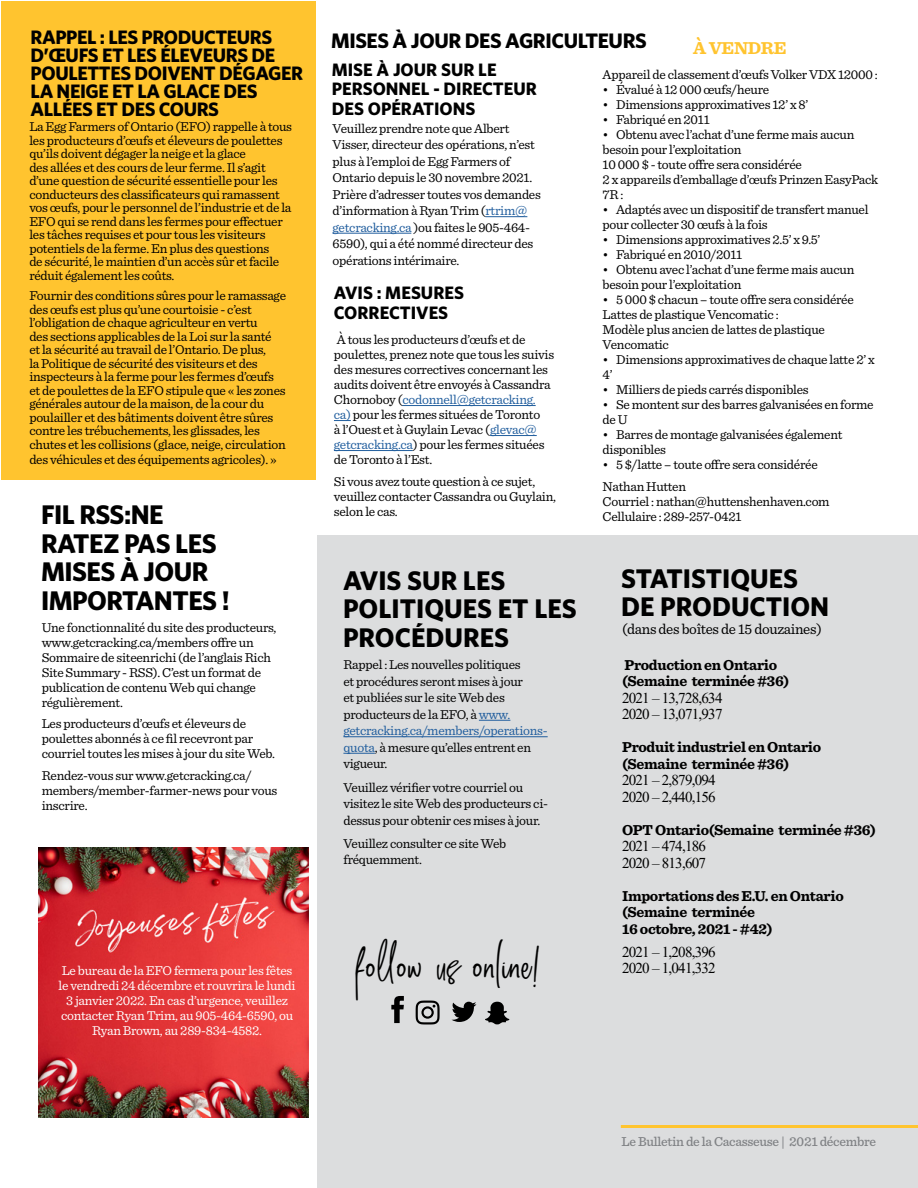
<style>
.page{position:relative;width:918px;height:1188px;background:#fff}
.page>*{position:absolute;margin:0;border:0;box-sizing:border-box;transform-origin:0 0}
.t1{font:43.5px "Breakfast And Chill";color:#000}
.t2{font:700 27px/28.5px "Whitney";color:#000}
.t3{font:700 27px/28.5px "Whitney";letter-spacing:-.02em;color:#000}
.t4{font:700 21px "Whitney";letter-spacing:-.02em;color:#000}
.t5{font:700 19.5px/18px "Whitney";letter-spacing:-.02em;color:#000}
.t6{font:700 18px/19.5px "Whitney";color:#000}
.t7{font:700 18px "Sentinel";letter-spacing:-.02em;color:#ffc42f}
.t8{font:700 15px/16.5px "Sentinel";letter-spacing:-.02em;color:#000}
.t9{font:15px/16.5px "Times New Roman";letter-spacing:-.05em;color:#000}
.t10{font:15px "Sentinel";letter-spacing:-.02em;color:#000}
.t11{font:13.5px/15px "Sentinel";letter-spacing:-.02em;color:#000}
.t12{font:13.5px/15px "Sentinel";letter-spacing:-.02em;color:#fff;text-align:center}
.t13{font:500 13.5px "Sentinel";letter-spacing:-.02em;color:#808285}
.s1{color:#215e9e}
</style>
<div class="page">
<div style="left:317px;top:535px;width:601px;height:653px;background:#dcddde"></div>
<hr style="left:621px;top:1125px;width:297px;height:3px;background:#ffc42f">
<img style="left:39px;top:848px;width:270px;height:270px">
<svg style="left:485px;top:1002px;width:24px;height:22px"></svg>
<svg style="left:452px;top:1002px;width:24px;height:20px"></svg>
<svg style="left:391px;top:996px;width:13px;height:27px"></svg>
<svg style="left:416px;top:1001px;width:24px;height:24px"></svg>
<div style="left:1px;top:1px;width:314px;height:479px;background:#ffc42f"></div>
<hr style="left:402px;top:405px;width:134px;height:1px;background:#215e9e">
<svg style="left:334px;top:420px;width:17px;height:1px"></svg>
<hr style="left:490px;top:435px;width:47px;height:1px;background:#215e9e">
<hr style="left:334px;top:450px;width:79px;height:1px;background:#215e9e">
<hr style="left:485px;top:216px;width:42px;height:1px;background:#215e9e">
<hr style="left:333px;top:233px;width:78px;height:1px;background:#215e9e">
<hr style="left:479px;top:720px;width:31px;height:1px;background:#215e9e">
<hr style="left:343px;top:736px;width:205px;height:1px;background:#215e9e">
<hr style="left:343px;top:753px;width:32px;height:1px;background:#215e9e">
<h3 class="t5" style="left:31px;top:28px;width:274px">RAPPEL : LES PRODUCTEURS<br>D’ŒUFS ET LES ÉLEVEURS DE<br>POULETTES DOIVENT DÉGAGER<br>LA NEIGE ET LA GLACE DES<br>ALLÉES ET DES COURS</h3>
<h3 class="t4" style="left:331px;top:28px;width:317px">MISES À JOUR DES AGRICULTEURS</h3>
<h3 class="t7" style="left:693px;top:34px;width:95px">À VENDRE</h3>
<h3 class="t6" style="left:332px;top:59px;width:207px">MISE À JOUR SUR LE<br>PERSONNEL - DIRECTEUR<br>DES OPÉRATIONS</h3>
<p class="t11" style="left:333px;top:119px;width:210px;line-height:16.5px">Veuillez prendre note que Albert Visser, directeur des opérations, n’est plus à l’emploi de Egg Farmers of Ontario depuis le 30 novembre 2021.<br>Prière d’adresser toutes vos demandes d’information à Ryan Trim (<span class="s1">rtrim@ getcracking.ca</span> )ou faites le 905-464- 6590), qui a été nommé directeur des opérations intérimaire.</p>
<p class="t11" style="left:603px;top:66px;width:277px">Appareil de classement d’œufs Volker VDX 12000 :</p>
<p class="t11" style="left:603px;top:81px;width:168px">• Évalué à 12 000 œufs/heure</p>
<p class="t11" style="left:603px;top:96px;width:207px">• Dimensions approximatives 12’ x 8’</p>
<p class="t11" style="left:603px;top:111px;width:109px">• Fabriqué en 2011</p>
<p class="t11" style="left:603px;top:126px;width:277px">• Obtenu avec l’achat d’une ferme mais aucun besoin pour l’exploitation<br>10 000 $ - toute offre sera considérée<br>2 x appareils d’emballage d’œufs Prinzen EasyPack<br>7R :</p>
<p class="t11" style="left:603px;top:201px;width:267px">• Adaptés avec un dispositif de transfert manuel pour collecter 30 œufs à la fois</p>
<p class="t11" style="left:603px;top:231px;width:219px">• Dimensions approximatives 2.5’ x 9.5’</p>
<p class="t11" style="left:603px;top:246px;width:141px">• Fabriqué en 2010/2011</p>
<p class="t11" style="left:603px;top:261px;width:253px">• Obtenu avec l’achat d’une ferme mais aucun besoin pour l’exploitation</p>
<p class="t11" style="left:603px;top:291px;width:253px">• 5 000 $ chacun – toute offre sera considérée<br>Lattes de plastique Vencomatic :<br>Modèle plus ancien de lattes de plastique<br>Vencomatic</p>
<p class="t11" style="left:603px;top:351px;width:274px">• Dimensions approximatives de chaque latte 2’ x<br>4’</p>
<p class="t11" style="left:603px;top:381px;width:208px">• Milliers de pieds carrés disponibles</p>
<p class="t11" style="left:603px;top:396px;width:273px">• Se montent sur des barres galvanisées en forme de U</p>
<p class="t11" style="left:603px;top:426px;width:241px">• Barres de montage galvanisées également disponibles</p>
<p class="t11" style="left:603px;top:453px;width:217px;line-height:21.8px">• 5 $/latte – toute offre sera considérée<br>Nathan Hutten</p>
<p class="t11" style="left:603px;top:493px;width:229px">Courriel : nathan@huttenshenhaven.com<br>Cellulaire : 289-257-0421</p>
<p class="t11" style="left:29px;top:119px;width:264px;line-height:13.5px">La Egg Farmers of Ontario (EFO) rappelle à tous les producteurs d’œufs et éleveurs de poulettes qu’ils doivent dégager la neige et la glace<br>des allées et des cours de leur ferme. Il s’agit d’une question de sécurité essentielle pour les conducteurs des classificateurs qui ramassent vos œufs, pour le personnel de l’industrie et de la EFO qui se rend dans les fermes pour effectuer les tâches requises et pour tous les visiteurs potentiels de la ferme. En plus des questions<br>de sécurité, le maintien d’un accès sûr et facile réduit également les coûts.</p>
<p class="t11" style="left:29px;top:288px;width:258px;line-height:13.5px">Fournir des conditions sûres pour le ramassage des œufs est plus qu’une courtoisie - c’est l’obligation de chaque agriculteur en vertu<br>des sections applicables de la Loi sur la santé<br>et la sécurité au travail de l’Ontario. De plus,<br>la Politique de sécurité des visiteurs et des inspecteurs à la ferme pour les fermes d’œufs et de poulettes de la EFO stipule que « les zones générales autour de la maison, de la cour du poulailler et des bâtiments doivent être sûres contre les trébuchements, les glissades, les chutes et les collisions (glace, neige, circulation</p>
<p class="t11" style="left:29px;top:451px;width:249px">des véhicules et des équipements agricoles). »</p>
<h3 class="t6" style="left:334px;top:283px;width:132px">AVIS : MESURES<br>CORRECTIVES</h3>
<p class="t11" style="left:334px;top:331px;width:222px">À tous les producteurs d’œufs et de poulettes, prenez note que tous les suivis des mesures correctives concernant les audits doivent être envoyés à Cassandra Chornoboy (<span class="s1">codonnell@getcracking. ca)</span> pour les fermes situées de Toronto<br>à l’Ouest et à Guylain Levac (<span class="s1">glevac@ getcracking.ca</span>) pour les fermes situées de Toronto à l’Est.</p>
<p class="t11" style="left:334px;top:473px;width:224px">Si vous avez toute question à ce sujet, veuillez contacter Cassandra ou Guylain, selon le cas.</p>
<h2 class="t3" style="left:41px;top:500px;width:190px">FIL RSS:NE<br>RATEZ PAS LES<br>MISES À JOUR<br>IMPORTANTES !</h2>
<p class="t11" style="left:42px;top:619px;width:236px">Une fonctionnalité du site des producteurs, www.getcracking.ca/members offre un Sommaire de siteenrichi (de l’anglais Rich Site Summary - RSS). C’est un format de publication de contenu Web qui change régulièrement.</p>
<p class="t11" style="left:42px;top:716px;width:235px">Les producteurs d’œufs et éleveurs de poulettes abonnés à ce fil recevront par courriel toutes les mises à jour du site Web.</p>
<p class="t11" style="left:42px;top:767px;width:237px">Rendez-vous sur www.getcracking.ca/ members/member-farmer-news pour vous inscrire.</p>
<h2 class="t2" style="left:343px;top:565px;width:235px">AVIS SUR LES<br>POLITIQUES ET LES<br>PROCÉDURES</h2>
<h2 class="t2" style="left:621px;top:563px;width:210px">STATISTIQUES<br>DE PRODUCTION</h2>
<p class="t10" style="left:622px;top:617px;width:201px">(dans des boîtes de 15 douzaines)</p>
<p class="t8" style="left:622px;top:656px;width:169px">Production en Ontario (Semaine terminée #36)</p>
<p class="t9" style="left:622px;top:689px;width:102px">2021 – 13,728,634<br>2020 – 13,071,937</p>
<p class="t8" style="left:622px;top:738px;width:201px">Produit industriel en Ontario (Semaine terminée #36)</p>
<p class="t9" style="left:622px;top:771px;width:95px">2021 – 2,879,094<br>2020 – 2,440,156</p>
<p class="t8" style="left:622px;top:821px;width:256px">OPT Ontario(Semaine terminée #36)</p>
<p class="t9" style="left:622px;top:837px;width:85px">2021 – 474,186<br>2020 – 813,607</p>
<p class="t8" style="left:622px;top:887px;width:223px">Importations des E.U. en Ontario (Semaine terminée<br>16 octobre, 2021 - #42)</p>
<p class="t9" style="left:622px;top:943px;width:95px">2021 – 1,208,396<br>2020 – 1,041,332</p>
<p class="t11" style="left:343px;top:656px;width:206px;line-height:16.5px">Rappel : Les nouvelles politiques<br>et procédures seront mises à jour<br>et publiées sur le site Web des producteurs de la EFO, à <span class="s1">www. getcracking.ca/members/operations&shy;quota</span>, à mesure qu’elles entrent en vigueur.</p>
<p class="t11" style="left:343px;top:778px;width:206px;line-height:16.5px">Veuillez vérifier votre courriel ou visitez le site Web des producteurs ci&shy;dessus pour obtenir ces mises à jour.</p>
<p class="t11" style="left:343px;top:834px;width:164px;line-height:16.5px">Veuillez consulter ce site Web fréquemment.</p>
<h1 class="t1" style="left:356px;top:938px;width:186px">follow us online!</h1>
<p class="t12" style="left:62px;top:962px;width:232px">Le bureau de la EFO fermera pour les fêtes</p>
<p class="t12" style="left:59px;top:977px;width:239px">le vendredi 24 décembre et rouvrira le lundi 3 janvier 2022. En cas d’urgence, veuillez contacter Ryan Trim, au 905-464-6590, ou Ryan Brown, au 289-834-4582.</p>
<p class="t13" style="left:622px;top:1131px;width:256px">Le Bulletin de la Cacasseuse | 2021 décembre</p>
</div>
